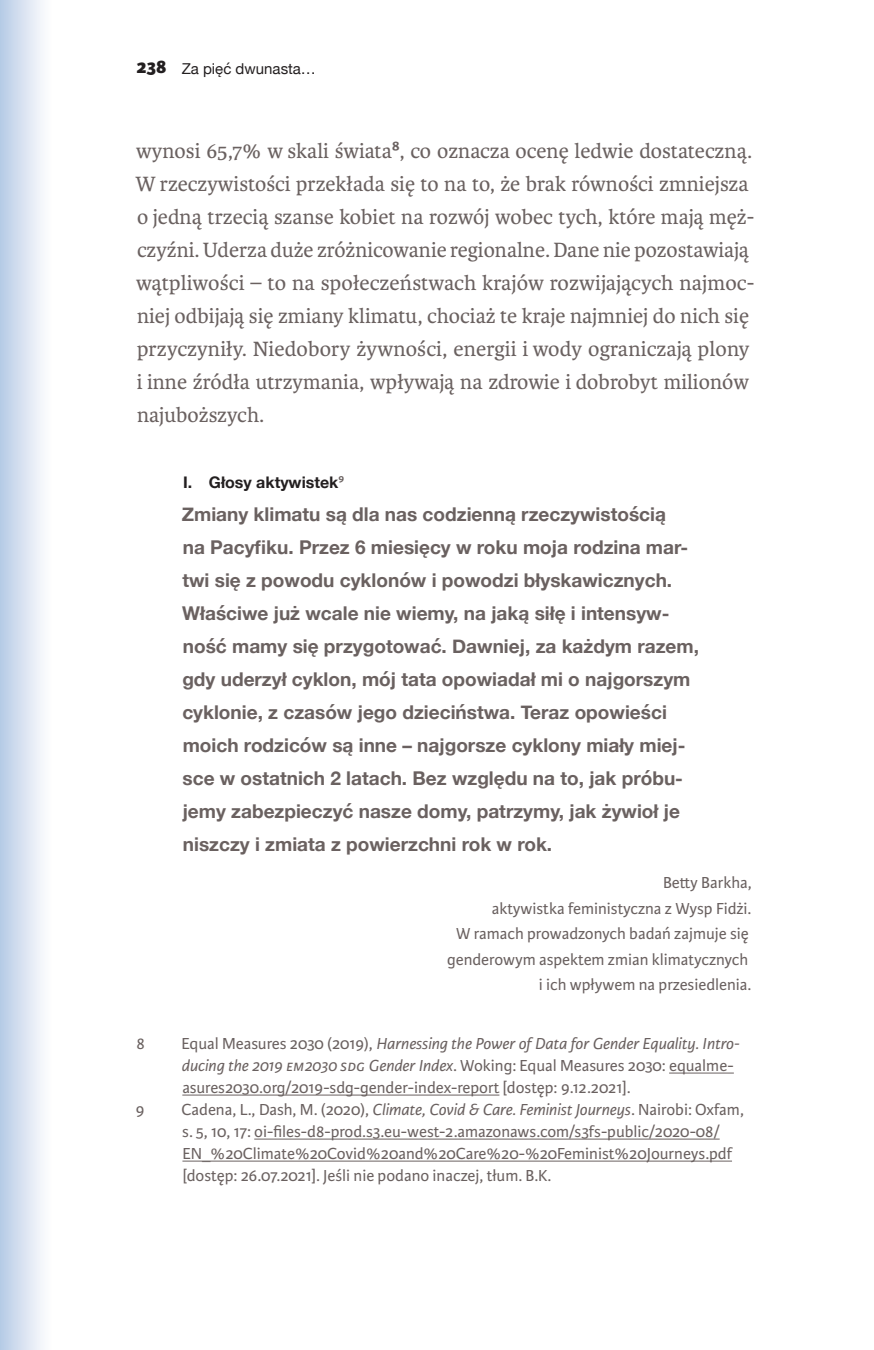
<style>
.page{position:relative;width:874px;height:1350px;background:#fff}
.page>*{position:absolute;margin:0;border:0;box-sizing:border-box;transform-origin:0 0}
.t1{font:22px/33px "Karmina";color:#6a6160}
.t2{font:700 19px/33px "Helvetica Neue";color:#6a6160}
.t3{font:17px/22px "Karmina Sans";color:#6a6160}
.t4{font:700 16px "Helvetica Neue";color:#231f20}
.t5{font:15px "Helvetica Neue";color:#231f20}
.s1{font-family:"Karmina Sans";font-weight:800;font-size:20px}
.s2{font-family:"Karmina Sans";font-weight:600}
.s3{font-family:"Karmina Sans";font-weight:600;color:#6a6160}
.s4{font-style:italic}
</style>
<div class="page">
<div style="left:0;top:0;width:52px;height:1349px;background:linear-gradient(to right,#b8cbe6,#fff)"></div>
<hr style="left:668px;top:1072px;width:65px;height:1px;background:#6a6160">
<hr style="left:182px;top:1094px;width:317px;height:1px;background:#6a6160">
<hr style="left:254px;top:1138px;width:465px;height:1px;background:#6a6160">
<hr style="left:182px;top:1160px;width:549px;height:1px;background:#6a6160">
<p class="t5" style="left:136px;top:58px;width:181px"><span class="s1">238</span> Za pięć dwunasta…</p>
<p class="t1" style="left:135px;top:134px;width:620px">wynosi 65,7% w skali świata<span class="s2">8</span>, co oznacza ocenę ledwie dostateczną.<br>W rzeczywistości przekłada się to na to, że brak równości zmniejsza o jedną trzecią szanse kobiet na rozwój wobec tych, które mają męż&shy;czyźni. Uderza duże zróżnicowanie regionalne. Dane nie pozostawiają wątpliwości – to na społeczeństwach krajów rozwijających najmoc&shy;niej odbijają się zmiany klimatu, chociaż te kraje najmniej do nich się przyczyniły. Niedobory żywności, energii i wody ograniczają plony i inne źródła utrzymania, wpływają na zdrowie i dobrobyt milionów najuboższych.</p>
<p class="t4" style="left:183px;top:469px;width:162px">I. Głosy aktywistek<span class="s3">9</span></p>
<p class="t2" style="left:182px;top:498px;width:518px">Zmiany klimatu są dla nas codzienną rzeczywistością<br>na Pacyfiku. Przez 6 miesięcy w roku moja rodzina mar&shy;twi się z powodu cyklonów i powodzi błyskawicznych.<br>Właściwe już wcale nie wiemy, na jaką siłę i intensyw&shy;ność mamy się przygotować. Dawniej, za każdym razem, gdy uderzył cyklon, mój tata opowiadał mi o najgorszym cyklonie, z czasów jego dzieciństwa. Teraz opowieści moich rodziców są inne – najgorsze cyklony miały miej&shy;sce w ostatnich 2 latach. Bez względu na to, jak próbu&shy;jemy zabezpieczyć nasze domy, patrzymy, jak żywioł je niszczy i zmiata z powierzchni rok w rok.</p>
<p class="t3" style="left:447px;top:870px;width:306px;line-height:25.6px;text-align:right">Betty Barkha,<br>aktywistka feministyczna z Wysp Fidżi.<br>W ramach prowadzonych badań zajmuje się genderowym aspektem zmian klimatycznych i ich wpływem na przesiedlenia.</p>
<p class="t3" style="left:136px;top:1033px;width:10px">8</p>
<p class="t3" style="left:181px;top:1033px;width:559px">Equal Measures 2030 (2019), <span class="s4">Harnessing the Power of Data for Gender Equality. Intro&shy;ducing the 2019 EM2030 SDG Gender Index</span>. Woking: Equal Measures 2030: equalme&shy;asures2030.org/2019-sdg-gender-index-report [dostęp: 9.12.2021].</p>
<p class="t3" style="left:135px;top:1099px;width:11px">9</p>
<p class="t3" style="left:181px;top:1099px;width:563px">Cadena, L., Dash, M. (2020), <span class="s4">Climate, Covid &amp; Care. Feminist Journeys</span>. Nairobi: Oxfam, s. 5, 10, 17: oi-files-d8-prod.s3.eu-west-2.amazonaws.com/s3fs-public/2020-08/ EN_%20Climate%20Covid%20and%20Care%20-%20Feminist%20Journeys.pdf [dostęp: 26.07.2021]. Jeśli nie podano inaczej, tłum. B.K.</p>
</div>
